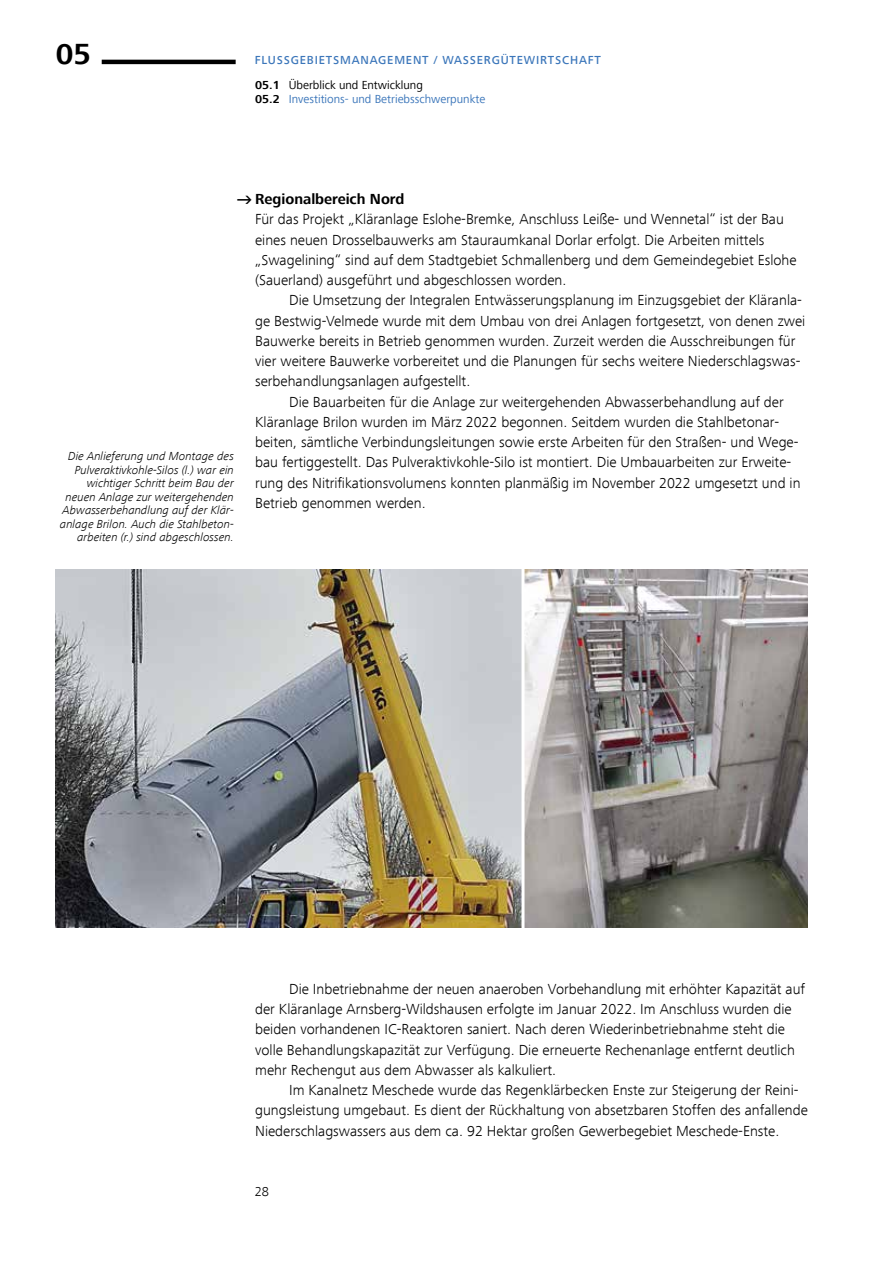
<style>
.page{position:relative;width:893px;height:1263px;background:#fff}
.page>*{position:absolute;margin:0;border:0;box-sizing:border-box;transform-origin:0 0}
.t1{font:700 30px "Frutiger Next Com";color:#000}
.t2{font:300 15px/20.2px "Frutiger Next Com";color:#000}
.t3{font:700 15px "Frutiger Next Com";color:#000}
.t4{font:300 13.5px "Frutiger Next Com";color:#000}
.t5{font:italic 300 12px/13.5px "Frutiger Next Com";color:#000;text-align:right}
.t6{font:500 12px/24.9px "Frutiger Next Com";letter-spacing:.07em;color:#3b76ba}
.t7{font:12px "Frutiger Next Com";color:#3b76ba}
.s1{font-weight:700;color:#000}
.s2{font-weight:400;color:#000}
</style>
<div class="page">
<hr style="left:102px;top:60px;width:134px;height:4px;background:#000">
<img style="left:55px;top:570px;width:466px;height:357px">
<img style="left:524px;top:570px;width:284px;height:357px">
<h1 class="t1" style="left:56px;top:37px;width:37px">05</h1>
<p class="t6" style="left:255px;top:48px;width:348px">FLUSSGEBIETSMANAGEMENT / WASSERGÜTEWIRTSCHAFT<br><span class="s1">05.1</span> <span class="s2">Überblick und Entwicklung</span></p>
<p class="t7" style="left:255px;top:92px;width:232px"><span class="s1">05.2</span> Investitions- und Betriebsschwerpunkte</p>
<p class="t5" style="left:60px;top:449px;width:175px">Die Anlieferung und Montage des Pulveraktivkohle-Silos (l.) war ein wichtiger Schritt beim Bau der neuen Anlage zur weitergehenden Abwasserbehandlung auf der Klär&shy;anlage Brilon. Auch die Stahlbeton&shy;arbeiten (r.) sind abgeschlossen.</p>
<p class="t3" style="left:255px;top:191px;width:151px">Regionalbereich Nord</p>
<p class="t2" style="left:255px;top:209px;width:543px">Für das Projekt „Kläranlage Eslohe-Bremke, Anschluss Leiße- und Wennetal“ ist der Bau eines neuen Drosselbauwerks am Stauraumkanal Dorlar erfolgt. Die Arbeiten mittels „Swagelining“ sind auf dem Stadtgebiet Schmallenberg und dem Gemeindegebiet Eslohe (Sauerland) ausgeführt und abgeschlossen worden.</p>
<p class="t2" style="left:255px;top:290px;width:552px;text-indent:34px">Die Umsetzung der Integralen Entwässerungsplanung im Einzugsgebiet der Kläranla&shy;ge Bestwig-Velmede wurde mit dem Umbau von drei Anlagen fortgesetzt, von denen zwei Bauwerke bereits in Betrieb genommen wurden. Zurzeit werden die Ausschreibungen für vier weitere Bauwerke vorbereitet und die Planungen für sechs weitere Niederschlagswas&shy;serbehandlungsanlagen aufgestellt.</p>
<p class="t2" style="left:255px;top:391px;width:547px;text-indent:34px">Die Bauarbeiten für die Anlage zur weitergehenden Abwasserbehandlung auf der Kläranlage Brilon wurden im März 2022 begonnen. Seitdem wurden die Stahlbetonar&shy;beiten, sämtliche Verbindungsleitungen sowie erste Arbeiten für den Straßen- und Wege&shy;bau fertiggestellt. Das Pulveraktivkohle-Silo ist montiert. Die Umbauarbeiten zur Erweite&shy;rung des Nitrifikationsvolumens konnten planmäßig im November 2022 umgesetzt und in Betrieb genommen werden.</p>
<p class="t2" style="left:255px;top:979px;width:552px;text-indent:34px">Die Inbetriebnahme der neuen anaeroben Vorbehandlung mit erhöhter Kapazität auf der Kläranlage Arnsberg-Wildshausen erfolgte im Januar 2022. Im Anschluss wurden die beiden vorhandenen IC-Reaktoren saniert. Nach deren Wiederinbetriebnahme steht die volle Behandlungskapazität zur Verfügung. Die erneuerte Rechenanlage entfernt deutlich mehr Rechengut aus dem Abwasser als kalkuliert.</p>
<p class="t2" style="left:255px;top:1080px;width:554px;text-indent:34px">Im Kanalnetz Meschede wurde das Regenklärbecken Enste zur Steigerung der Reini&shy;gungsleistung umgebaut. Es dient der Rückhaltung von absetzbaren Stoffen des anfallende<br>Niederschlagswassers aus dem ca. 92 Hektar großen Gewerbegebiet Meschede-Enste.</p>
<p class="t4" style="left:255px;top:1184px;width:16px">28</p>
</div>
